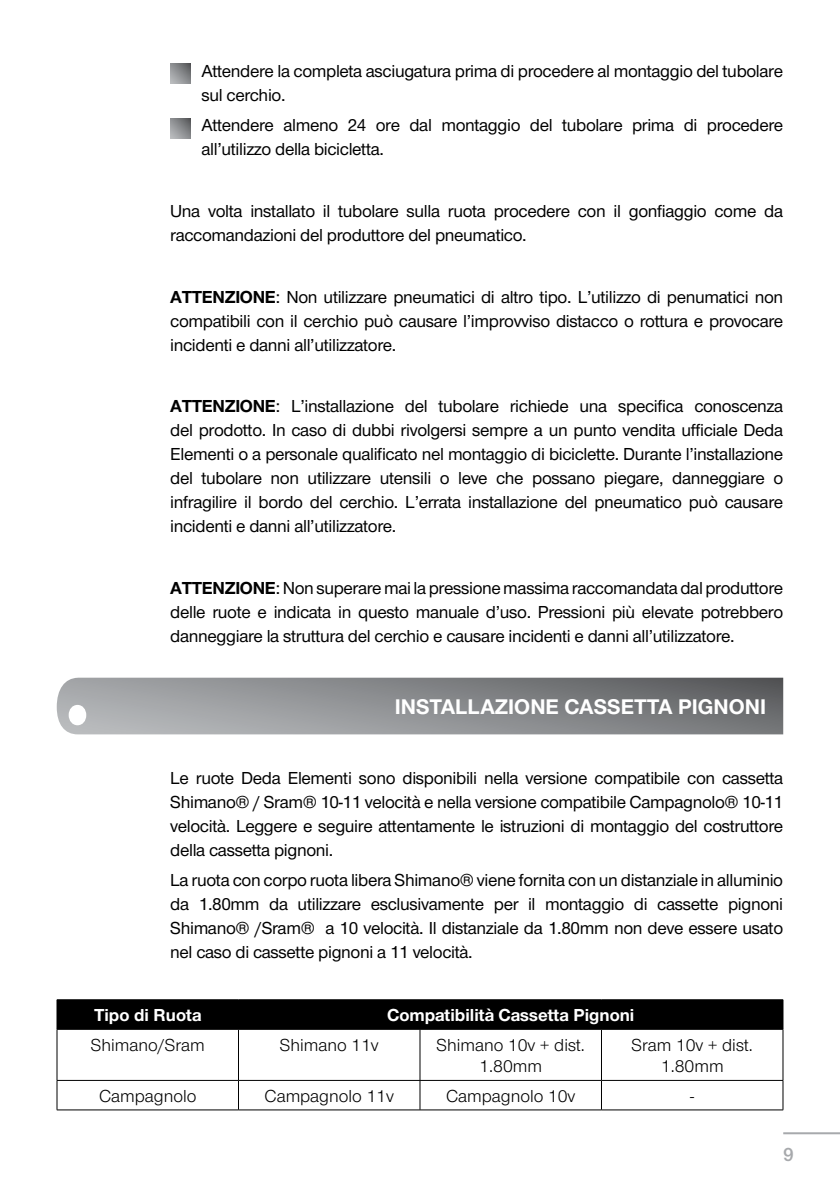
<style>
.page{position:relative;width:840px;height:1191px;background:#fff}
.page>*{position:absolute;margin:0;border:0;box-sizing:border-box;transform-origin:0 0}
.t1{font:700 22px "Nimbus San Nov";color:#fff}
.t2{font:20px "Nimbus San Nov Sem Bol";color:#a7a9ac}
.t3{font:500 18px/24px "Nimbus San Nov";letter-spacing:-.02em;color:#000;text-align:justify}
.t4{font:18px/21.6px "Nimbus San Nov";color:#000;text-align:center}
.t5{font:700 18px "Nimbus San Nov";color:#fff}
.s1{font-weight:700}
</style>
<div class="page">
<hr style="left:782px;top:1132px;width:57px;height:2px;background:#a7a9ac">
<svg style="left:170px;top:64px;width:20px;height:20px"></svg>
<svg style="left:170px;top:118px;width:20px;height:20px"></svg>
<svg style="left:57px;top:677px;width:725px;height:57px;background:#8e9092"></svg>
<div style="left:57px;top:999px;width:726px;height:30px;background:#000"></div>
<hr style="left:57px;top:1029px;width:181px;height:1px;background:#000">
<hr style="left:57px;top:1029px;width:1px;height:51px;background:#000">
<hr style="left:238px;top:1029px;width:182px;height:1px;background:#000">
<hr style="left:238px;top:1029px;width:1px;height:51px;background:#000">
<hr style="left:420px;top:1029px;width:181px;height:1px;background:#000">
<hr style="left:419px;top:1029px;width:1px;height:51px;background:#000">
<hr style="left:601px;top:1029px;width:181px;height:1px;background:#000">
<hr style="left:600px;top:1029px;width:1px;height:51px;background:#000">
<hr style="left:782px;top:1029px;width:1px;height:51px;background:#000">
<hr style="left:57px;top:1080px;width:181px;height:1px;background:#000">
<svg style="left:57px;top:1080px;width:1px;height:29px"></svg>
<hr style="left:238px;top:1080px;width:182px;height:1px;background:#000">
<svg style="left:238px;top:1080px;width:1px;height:29px"></svg>
<hr style="left:420px;top:1080px;width:181px;height:1px;background:#000">
<svg style="left:419px;top:1080px;width:1px;height:29px"></svg>
<hr style="left:601px;top:1080px;width:181px;height:1px;background:#000">
<svg style="left:782px;top:1080px;width:1px;height:29px"></svg>
<hr style="left:57px;top:1109px;width:181px;height:1px;background:#000">
<hr style="left:238px;top:1109px;width:182px;height:1px;background:#000">
<hr style="left:420px;top:1109px;width:181px;height:1px;background:#000">
<hr style="left:601px;top:1109px;width:181px;height:1px;background:#000">
<p class="t3" style="left:201px;top:59px;width:583px">Attendere la completa asciugatura prima di procedere al montaggio del tubolare sul cerchio.</p>
<p class="t3" style="left:201px;top:113px;width:583px">Attendere almeno 24 ore dal montaggio del tubolare prima di procedere all’utilizzo della bicicletta.</p>
<p class="t3" style="left:170px;top:199px;width:614px">Una volta installato il tubolare sulla ruota procedere con il gonfiaggio come da raccomandazioni del produttore del pneumatico.</p>
<p class="t3" style="left:170px;top:285px;width:614px"><span class="s1">ATTENZIONE</span>: Non utilizzare pneumatici di altro tipo. L’utilizzo di penumatici non compatibili con il cerchio può causare l’improvviso distacco o rottura e provocare incidenti e danni all’utilizzatore.</p>
<p class="t3" style="left:170px;top:394px;width:614px"><span class="s1">ATTENZIONE</span>: L’installazione del tubolare richiede una specifica conoscenza del prodotto. In caso di dubbi rivolgersi sempre a un punto vendita ufficiale Deda Elementi o a personale qualificato nel montaggio di biciclette. Durante l’installazione del tubolare non utilizzare utensili o leve che possano piegare, danneggiare o infragilire il bordo del cerchio. L’errata installazione del pneumatico può causare incidenti e danni all’utilizzatore.</p>
<p class="t3" style="left:170px;top:576px;width:614px"><span class="s1">ATTENZIONE</span>: Non superare mai la pressione massima raccomandata dal produttore delle ruote e indicata in questo manuale d’uso. Pressioni più elevate potrebbero danneggiare la struttura del cerchio e causare incidenti e danni all’utilizzatore.</p>
<p class="t1" style="left:394px;top:694px;width:360px">INSTALLAZIONE CASSETTA PIGNONI</p>
<p class="t3" style="left:170px;top:765px;width:614px">Le ruote Deda Elementi sono disponibili nella versione compatibile con cassetta Shimano® / Sram® 10-11 velocità e nella versione compatibile Campagnolo® 10-11 velocità. Leggere e seguire attentamente le istruzioni di montaggio del costruttore della cassetta pignoni.</p>
<p class="t3" style="left:170px;top:868px;width:614px">La ruota con corpo ruota libera Shimano® viene fornita con un distanziale in alluminio da 1.80mm da utilizzare esclusivamente per il montaggio di cassette pignoni Shimano® /Sram® a 10 velocità. Il distanziale da 1.80mm non deve essere usato nel caso di cassette pignoni a 11 velocità.</p>
<p class="t5" style="left:94px;top:1004px;width:109px">Tipo di Ruota</p>
<p class="t5" style="left:387px;top:1004px;width:249px">Compatibilità Cassetta Pignoni</p>
<p class="t4" style="left:91px;top:1034px;width:115px">Shimano/Sram</p>
<p class="t4" style="left:279px;top:1034px;width:100px">Shimano 11v</p>
<p class="t4" style="left:436px;top:1034px;width:150px">Shimano 10v + dist.<br>1.80mm</p>
<p class="t4" style="left:631px;top:1034px;width:123px">Sram 10v + dist.<br>1.80mm</p>
<p class="t4" style="left:99px;top:1085px;width:99px">Campagnolo</p>
<p class="t4" style="left:264px;top:1085px;width:131px">Campagnolo 11v</p>
<p class="t4" style="left:446px;top:1085px;width:131px">Campagnolo 10v</p>
<p class="t4" style="left:689px;top:1085px;width:5px">-</p>
<p class="t2" style="left:782px;top:1142px;width:12px">9</p>
</div>
